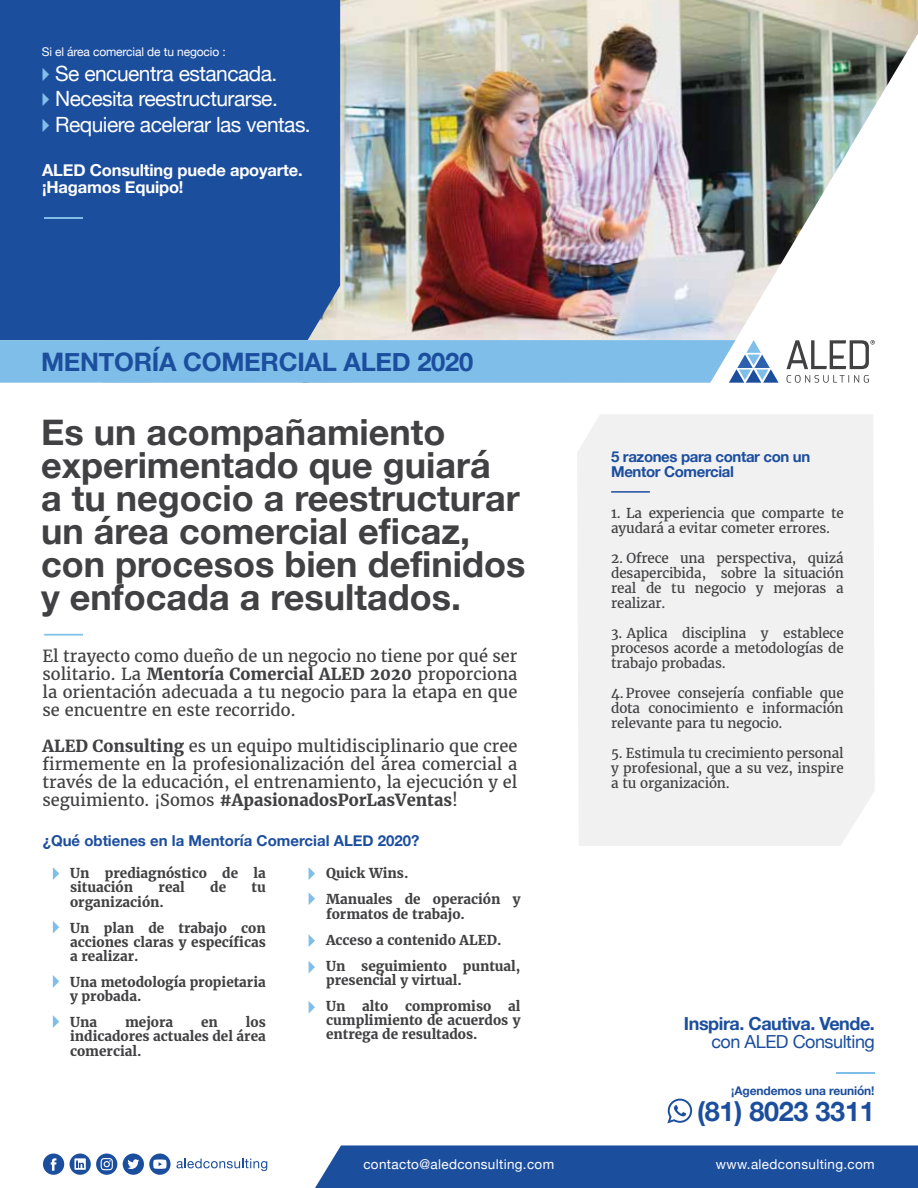
<style>
.page{position:relative;width:918px;height:1188px;background:#fff}
.page>*{position:absolute;margin:0;border:0;box-sizing:border-box;transform-origin:0 0}
.t1{font:700 36px/33px "Helvetica Neue";color:#414042}
.t2{font:700 27px "Helvetica Neue";letter-spacing:-.01em;color:#1c4e9e}
.t3{font:700 25.5px "Helvetica Neue";letter-spacing:-.01em;color:#1c4e9e}
.t4{font:21px "Helvetica Neue";letter-spacing:-.025em;color:#fff}
.t5{font:700 18px "Helvetica Neue";letter-spacing:-.025em;color:#1c4e9e}
.t6{font:18px "Helvetica Neue";letter-spacing:-.025em;color:#1c4e9e}
.t7{font:16.5px/18px "Merriweather";color:#414042;text-align:justify}
.t8{font:700 16.5px/16.5px "Helvetica Neue";letter-spacing:-.01em;color:#fff}
.t9{font:700 15px/15px "Helvetica Neue";letter-spacing:-.01em;color:#1c4e9e}
.t10{font:13.5px/15px "Merriweather";letter-spacing:-.01em;color:#414042;text-align:justify}
.t11{font:700 13.5px/14.1px "Merriweather";color:#414042}
.t12{font:13.5px "Helvetica Neue";letter-spacing:.025em;color:#fff}
.t13{font:12px "Helvetica Neue";letter-spacing:-.01em;color:#fff}
.t14{font:700 12px "Helvetica Neue";letter-spacing:-.01em;color:#1c4e9e}
.s1{color:#80bfe9}
.s2{font-weight:700}
</style>
<div class="page">
<div style="left:577px;top:415px;width:298px;height:431px;background:#f1f1f2"></div>
<img style="left:340px;top:0;width:578px;height:381px">
<div style="left:315px;top:1145px;width:603px;height:43px;background:#1c4e9e"></div>
<svg style="left:123px;top:1154px;width:48px;height:21px"></svg>
<svg style="left:70px;top:1154px;width:47px;height:21px"></svg>
<svg style="left:43px;top:1154px;width:21px;height:21px"></svg>
<svg style="left:177px;top:1159px;width:90px;height:12px"></svg>
<svg style="left:787px;top:340px;width:88px;height:43px"></svg>
<div style="left:0;top:0;width:340px;height:340px;background:#1c4e9e"></div>
<svg style="left:0;top:340px;width:779px;height:43px;background:#83bfe8"></svg>
<hr style="left:44px;top:634px;width:39px;height:2px;background:#7ebee9">
<hr style="left:611px;top:491px;width:39px;height:2px;background:#1c4e9e">
<svg style="left:53px;top:867px;width:6px;height:13px"></svg>
<svg style="left:53px;top:921px;width:6px;height:13px"></svg>
<svg style="left:53px;top:975px;width:6px;height:13px"></svg>
<svg style="left:53px;top:1015px;width:6px;height:13px"></svg>
<svg style="left:309px;top:867px;width:6px;height:13px"></svg>
<svg style="left:309px;top:893px;width:6px;height:12px"></svg>
<svg style="left:309px;top:935px;width:6px;height:12px"></svg>
<svg style="left:309px;top:961px;width:6px;height:12px"></svg>
<hr style="left:836px;top:1073px;width:39px;height:1px;background:#7ebee9">
<svg style="left:667px;top:1099px;width:25px;height:24px"></svg>
<svg style="left:309px;top:1001px;width:6px;height:12px"></svg>
<hr style="left:44px;top:217px;width:39px;height:2px;background:#7ebee9">
<p class="t13" style="left:42px;top:43px;width:186px">Si el área comercial de tu negocio :</p>
<h3 class="t4" style="left:35px;top:58px;width:244px"><span class="s1">✔</span>Se encuentra estancada.</h3>
<h3 class="t4" style="left:35px;top:84px;width:245px"><span class="s1">✔</span>Necesita reestructurarse.</h3>
<h3 class="t4" style="left:35px;top:109px;width:278px"><span class="s1">✔</span>Requiere acelerar las ventas.</h3>
<p class="t8" style="left:42px;top:163px;width:262px">ALED Consulting puede apoyarte. ¡Hagamos Equipo!</p>
<h3 class="t3" style="left:41px;top:342px;width:434px">MENTORÍA COMERCIAL ALED 2020</h3>
<h1 class="t1" style="left:41px;top:417px;width:486px">Es un acompañamiento experimentado que guiará<br>a tu negocio a reestructurar un área comercial eficaz, con procesos bien definidos y enfocada a resultados.</h1>
<p class="t7" style="left:43px;top:647px;width:476px">El trayecto como dueño de un negocio no tiene por qué ser solitario. La <span class="s2">Mentoría Comercial ALED 2020</span> proporciona la orientación adecuada a tu negocio para la etapa en que se encuentre en este recorrido.</p>
<p class="t7" style="left:43px;top:737px;width:476px"><span class="s2">ALED Consulting</span> es un equipo multidisciplinario que cree firmemente en la profesionalización del área comercial a través de la educación, el entrenamiento, la ejecución y el seguimiento. ¡Somos <span class="s2">#ApasionadosPorLasVentas</span>!</p>
<p class="t9" style="left:43px;top:833px;width:378px">¿Qué obtienes en la Mentoría Comercial ALED 2020?</p>
<p class="t11" style="left:70px;top:866px;width:197px">Un prediagnóstico de la situación</p>
<p class="t9" style="left:611px;top:450px;width:201px">5 razones para contar con un<br>Mentor Comercial</p>
<p class="t10" style="left:611px;top:506px;width:234px">1. La experiencia que comparte te ayudará a evitar cometer errores.</p>
<p class="t10" style="left:611px;top:551px;width:234px">2. Ofrece una perspectiva, quizá desapercibida, sobre la situación real de tu negocio y mejoras a realizar.</p>
<p class="t10" style="left:611px;top:626px;width:234px">3. Aplica disciplina y establece procesos acorde a metodologías de trabajo probadas.</p>
<p class="t10" style="left:611px;top:686px;width:234px">4. Provee consejería confiable que dota conocimiento e información relevante para tu negocio.</p>
<p class="t10" style="left:611px;top:746px;width:234px">5. Estimula tu crecimiento personal y profesional, que a su vez, inspire a tu organización.</p>
<p class="t11" style="left:326px;top:860px;width:196px;line-height:26.1px">Quick Wins.<br>Manuales de operación y</p>
<p class="t11" style="left:326px;top:901px;width:196px;line-height:26.1px">formatos de trabajo.<br>Acceso a contenido ALED.<br>Un seguimiento puntual,</p>
<p class="t11" style="left:326px;top:967px;width:196px;line-height:26.1px">presencial y virtual.<br>Un alto compromiso al</p>
<p class="t11" style="left:326px;top:1013px;width:196px">cumplimiento de acuerdos y entrega de resultados.</p>
<p class="t11" style="left:159px;top:881px;width:28px">real</p>
<p class="t11" style="left:210px;top:881px;width:17px">de</p>
<p class="t11" style="left:252px;top:881px;width:16px">tu</p>
<p class="t11" style="left:70px;top:889px;width:197px;line-height:26.1px">organización.<br>Un plan de trabajo con</p>
<p class="t11" style="left:70px;top:935px;width:197px">acciones claras y específicas a realizar.</p>
<p class="t11" style="left:70px;top:975px;width:197px">Una metodología propietaria y probada.</p>
<p class="t11" style="left:70px;top:1016px;width:29px">Una</p>
<p class="t11" style="left:125px;top:1016px;width:50px">mejora</p>
<p class="t11" style="left:201px;top:1016px;width:18px">en</p>
<p class="t11" style="left:70px;top:1016px;width:197px;text-align:justify;text-indent:176px">los indicadores actuales del área comercial.</p>
<h3 class="t5" style="left:684px;top:1009px;width:192px">Inspira. Cautiva. Vende.</h3>
<h3 class="t6" style="left:711px;top:1028px;width:165px">con ALED Consulting</h3>
<p class="t14" style="left:731px;top:1081px;width:145px">¡Agendemos una reunión!</p>
<h2 class="t2" style="left:697px;top:1090px;width:179px">(81) 8023 3311</h2>
<p class="t12" style="left:363px;top:1154px;width:192px">contacto@aledconsulting.com</p>
<p class="t12" style="left:716px;top:1154px;width:160px">www.aledconsulting.com</p>
</div>
